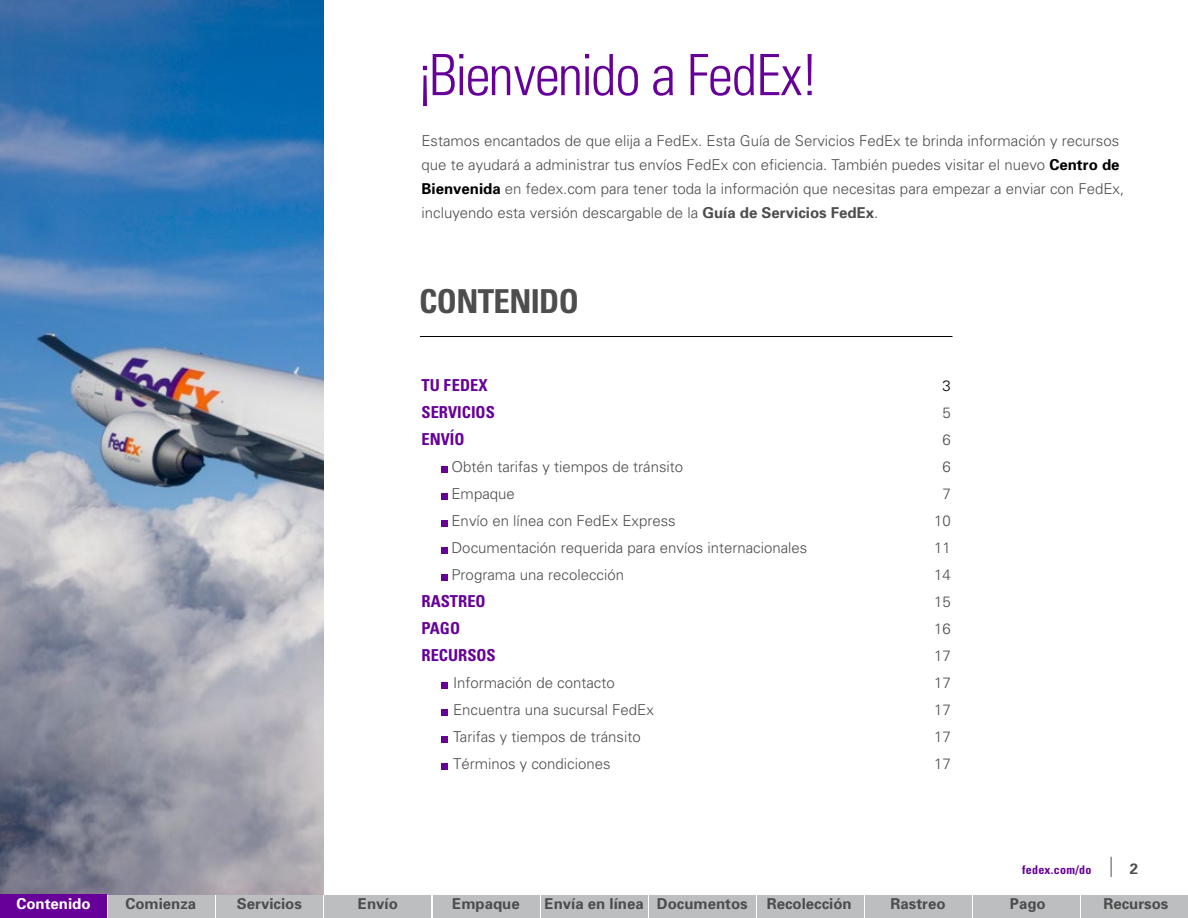
<style>
.page{position:relative;width:1188px;height:918px;background:#fff}
.page>*{position:absolute;margin:0;border:0;box-sizing:border-box;transform-origin:0 0}
.t1{font:300 condensed 57px "Univers";letter-spacing:-.02em;color:#609}
.t2{font:700 condensed 33px "Univers";letter-spacing:-.02em;color:#4d4d4d}
.t3{font:700 condensed 16.5px "Univers";color:#609}
.t4{font:300 15px/24px "Univers";color:#4d4d4d}
.t5{font:700 15px "Univers";color:#4d4d4d}
.t6{font:700 15px "Univers";color:#fff}
.t7{font:300 15px "Univers";color:#000}
.t8{font:700 condensed 12px "Univers";letter-spacing:.025em;color:#609}
.s1{font-weight:700;color:#000}
.s2{font-weight:700}
</style>
<div class="page">
<div style="left:108px;top:895px;width:107px;height:23px;background:#bcbec0"></div>
<div style="left:216px;top:895px;width:107px;height:23px;background:#bcbec0"></div>
<div style="left:324px;top:895px;width:107px;height:23px;background:#bcbec0"></div>
<div style="left:433px;top:895px;width:107px;height:23px;background:#bcbec0"></div>
<div style="left:649px;top:895px;width:107px;height:23px;background:#bcbec0"></div>
<div style="left:541px;top:895px;width:107px;height:23px;background:#bcbec0"></div>
<div style="left:757px;top:895px;width:107px;height:23px;background:#bcbec0"></div>
<div style="left:865px;top:895px;width:107px;height:23px;background:#bcbec0"></div>
<div style="left:973px;top:895px;width:107px;height:23px;background:#bcbec0"></div>
<div style="left:1081px;top:895px;width:107px;height:23px;background:#bcbec0"></div>
<svg style="left:1111px;top:857px;width:1px;height:20px"></svg>
<div style="left:441px;top:466px;width:7px;height:6px;background:#609"></div>
<div style="left:441px;top:493px;width:7px;height:6px;background:#609"></div>
<div style="left:441px;top:520px;width:7px;height:6px;background:#609"></div>
<div style="left:441px;top:547px;width:7px;height:6px;background:#609"></div>
<div style="left:441px;top:574px;width:7px;height:6px;background:#609"></div>
<div style="left:441px;top:682px;width:7px;height:6px;background:#609"></div>
<div style="left:441px;top:709px;width:7px;height:6px;background:#609"></div>
<div style="left:441px;top:736px;width:7px;height:6px;background:#609"></div>
<div style="left:441px;top:763px;width:7px;height:6px;background:#609"></div>
<hr style="left:420px;top:336px;width:532px;height:1px;background:#000">
<img style="left:0;top:0;width:324px;height:895px">
<div style="left:0;top:895px;width:107px;height:23px;background:#609"></div>
<h1 class="t1" style="left:416px;top:41px;width:405px">¡Bienvenido a FedEx!</h1>
<p class="t4" style="left:422px;top:129px;width:704px">Estamos encantados de que elija a FedEx. Esta Guía de Servicios FedEx te brinda información y recursos que te ayudará a administrar tus envíos FedEx con eficiencia. También puedes visitar el nuevo <span class="s1">Centro de Bienvenida</span> en fedex.com para tener toda la información que necesitas para empezar a enviar con FedEx, incluyendo esta versión descargable de la <span class="s2">Guía de Servicios FedEx</span>.</p>
<h2 class="t2" style="left:419px;top:281px;width:161px">CONTENIDO</h2>
<p class="t3" style="left:422px;top:375px;width:68px">TU FEDEX</p>
<p class="t7" style="left:943px;top:377px;width:10px">3</p>
<p class="t3" style="left:422px;top:402px;width:75px">SERVICIOS</p>
<p class="t4" style="left:943px;top:401px;width:10px">5</p>
<p class="t3" style="left:422px;top:429px;width:45px">ENVÍO</p>
<p class="t4" style="left:943px;top:428px;width:10px">6</p>
<p class="t4" style="left:452px;top:455px;width:233px">Obtén tarifas y tiempos de tránsito</p>
<p class="t4" style="left:943px;top:455px;width:10px">6</p>
<p class="t4" style="left:452px;top:482px;width:65px">Empaque</p>
<p class="t4" style="left:943px;top:482px;width:10px">7</p>
<p class="t4" style="left:452px;top:509px;width:226px">Envío en línea con FedEx Express</p>
<p class="t4" style="left:934px;top:509px;width:18px">10</p>
<p class="t4" style="left:452px;top:536px;width:357px">Documentación requerida para envíos internacionales</p>
<p class="t4" style="left:934px;top:536px;width:18px">11</p>
<p class="t4" style="left:452px;top:563px;width:174px">Programa una recolección</p>
<p class="t4" style="left:934px;top:563px;width:18px">14</p>
<p class="t3" style="left:422px;top:591px;width:66px">RASTREO</p>
<p class="t4" style="left:934px;top:590px;width:18px">15</p>
<p class="t3" style="left:422px;top:618px;width:40px">PAGO</p>
<p class="t4" style="left:934px;top:617px;width:18px">16</p>
<p class="t3" style="left:422px;top:645px;width:76px">RECURSOS</p>
<p class="t4" style="left:934px;top:644px;width:18px">17</p>
<p class="t4" style="left:453px;top:671px;width:163px">Información de contacto</p>
<p class="t4" style="left:934px;top:671px;width:18px">17</p>
<p class="t4" style="left:453px;top:698px;width:202px">Encuentra una sucursal FedEx</p>
<p class="t4" style="left:934px;top:698px;width:18px">17</p>
<p class="t4" style="left:453px;top:725px;width:189px">Tarifas y tiempos de tránsito</p>
<p class="t4" style="left:934px;top:725px;width:18px">17</p>
<p class="t4" style="left:453px;top:752px;width:159px">Términos y condiciones</p>
<p class="t4" style="left:934px;top:752px;width:18px">17</p>
<p class="t6" style="left:16px;top:895px;width:76px">Contenido</p>
<p class="t8" style="left:1022px;top:862px;width:71px">fedex.com/do</p>
<p class="t5" style="left:1130px;top:859px;width:10px">2</p>
<p class="t5" style="left:125px;top:895px;width:72px">Comienza</p>
<p class="t5" style="left:237px;top:895px;width:67px">Servicios</p>
<p class="t5" style="left:358px;top:895px;width:42px">Envío</p>
<p class="t5" style="left:452px;top:895px;width:69px">Empaque</p>
<p class="t5" style="left:545px;top:895px;width:205px">Envía en línea Documentos</p>
<p class="t5" style="left:767px;top:895px;width:87px">Recolección</p>
<p class="t5" style="left:891px;top:895px;width:57px">Rastreo</p>
<p class="t5" style="left:1010px;top:895px;width:37px">Pago</p>
<p class="t5" style="left:1103px;top:895px;width:67px">Recursos</p>
</div>
